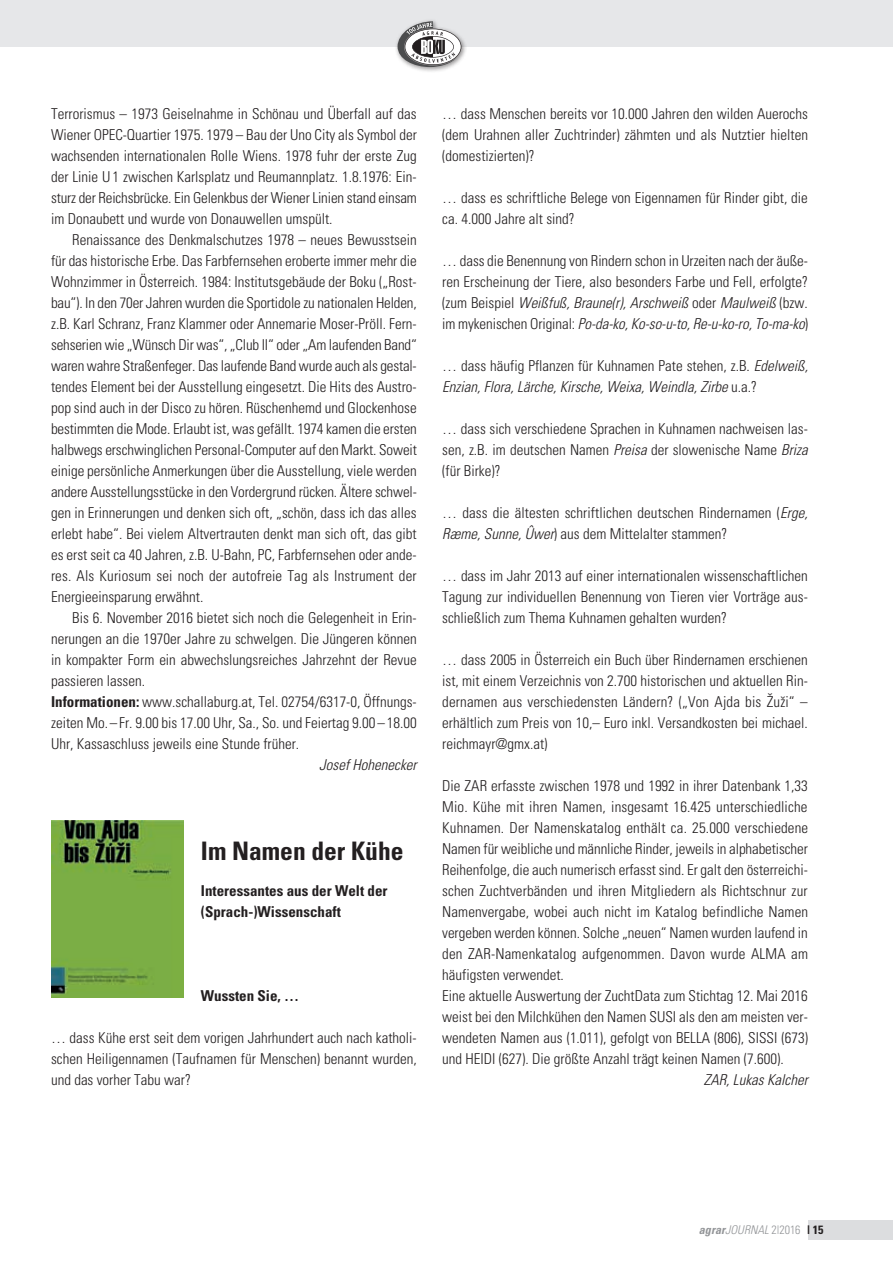
<style>
.page{position:relative;width:893px;height:1263px;background:#fff}
.page>*{position:absolute;margin:0;border:0;box-sizing:border-box;transform-origin:0 0}
.t1{font:700 condensed 25.5px "Univers";color:#231f20}
.t2{font:300 condensed 15px/21px "Univers";color:#231f20;text-align:justify}
.t3{font:italic 300 condensed 15px/21px "Univers";color:#231f20}
.t4{font:700 condensed 15px/21px "Univers";color:#231f20}
.t5{font:italic 300 condensed 12px "Univers";letter-spacing:.005em;color:#939598}
.s1{font-weight:700}
.s2{font-style:italic}
.s3{font-style:normal}
.s4{font-weight:700;font-style:normal;color:#231f20}
</style>
<div class="page">
<div style="left:0;top:0;width:893px;height:47px;background:#e6e7e9"></div>
<div style="left:394px;top:18px;width:73px;height:55px;background:#231f20;opacity:.5"></div>
<svg style="left:398px;top:21px;width:63px;height:46px"></svg>
<div style="left:808px;top:1220px;width:85px;height:19px;background:#dcdddf"></div>
<img style="left:51px;top:821px;width:133px;height:177px">
<p class="t2" style="left:51px;top:103px;width:367px">Terrorismus – 1973 Geiselnahme in Schönau und Überfall auf das Wiener OPEC-Quartier 1975. 1979 – Bau der Uno City als Symbol der wachsenden internationalen Rolle Wiens. 1978 fuhr der erste Zug der Linie U1 zwischen Karlsplatz und Reumannplatz. 1.8.1976: Ein&shy;sturz der Reichsbrücke. Ein Gelenkbus der Wiener Linien stand einsam im Donaubett und wurde von Donauwellen umspült.</p>
<p class="t2" style="left:51px;top:229px;width:367px;text-indent:21px">Renaissance des Denkmalschutzes 1978 – neues Bewusstsein für das historische Erbe. Das Farbfernsehen eroberte immer mehr die Wohnzimmer in Österreich. 1984: Institutsgebäude der Boku („Rost&shy;bau“). In den 70er Jahren wurden die Sportidole zu nationalen Helden, z.B. Karl Schranz, Franz Klammer oder Annemarie Moser-Pröll. Fern&shy;sehserien wie „Wünsch Dir was“, „Club II“ oder „Am laufenden Band“ waren wahre Straßenfeger. Das laufende Band wurde auch als gestal&shy;tendes Element bei der Ausstellung eingesetzt. Die Hits des Austro&shy;pop sind auch in der Disco zu hören. Rüschenhemd und Glockenhose bestimmten die Mode. Erlaubt ist, was gefällt. 1974 kamen die ersten halbwegs erschwinglichen Personal-Computer auf den Markt. Soweit einige persönliche Anmerkungen über die Ausstellung, viele werden andere Ausstellungsstücke in den Vordergrund rücken. Ältere schwel&shy;gen in Erinnerungen und denken sich oft, „schön, dass ich das alles erlebt habe“. Bei vielem Altvertrauten denkt man sich oft, das gibt es erst seit ca 40 Jahren, z.B. U-Bahn, PC, Farbfernsehen oder ande&shy;res. Als Kuriosum sei noch der autofreie Tag als Instrument der Energieeinsparung erwähnt.</p>
<p class="t2" style="left:51px;top:607px;width:367px;text-align:left;text-indent:21px">Bis 6. November 2016 bietet sich noch die Gelegenheit in Erin&shy;nerungen an die 1970er Jahre zu schwelgen. Die Jüngeren können in kompakter Form ein abwechslungsreiches Jahrzehnt der Revue passieren lassen.<br><span class="s1">Informationen:</span> www.schallaburg.at, Tel. 02754/6317-0, Öffnungs&shy;zeiten Mo.– Fr. 9.00 bis 17.00 Uhr, Sa., So. und Feiertag 9.00 – 18.00<br>Uhr, Kassaschluss jeweils eine Stunde früher.</p>
<p class="t3" style="left:319px;top:754px;width:99px">Josef Hohenecker</p>
<h1 class="t1" style="left:201px;top:835px;width:204px">Im Namen der Kühe</h1>
<p class="t4" style="left:201px;top:880px;width:188px">Interessantes aus der Welt der (Sprach-)Wissenschaft</p>
<p class="t4" style="left:201px;top:985px;width:100px">Wussten Sie, …</p>
<p class="t2" style="left:51px;top:1027px;width:367px">… dass Kühe erst seit dem vorigen Jahrhundert auch nach katholi&shy;schen Heiligennamen (Taufnamen für Menschen) benannt wurden, und das vorher Tabu war?</p>
<p class="t2" style="left:442px;top:103px;width:367px">… dass Menschen bereits vor 10.000 Jahren den wilden Auerochs (dem Urahnen aller Zuchtrinder) zähmten und als Nutztier hielten (domestizierten)?</p>
<p class="t2" style="left:442px;top:187px;width:367px">… dass es schriftliche Belege von Eigennamen für Rinder gibt, die ca. 4.000 Jahre alt sind?</p>
<p class="t2" style="left:442px;top:250px;width:367px">… dass die Benennung von Rindern schon in Urzeiten nach der äuße&shy;ren Erscheinung der Tiere, also besonders Farbe und Fell, erfolgte? (zum Beispiel <span class="s2">Weißfuß, Braune(r), Arschweiß</span> oder <span class="s2">Maulweiß</span> (bzw. im mykenischen Original: <span class="s2">Po-da-ko, Ko-so-u-to, Re-u-ko-ro, To-ma-ko</span>)</p>
<p class="t3" style="left:442px;top:355px;width:367px"><span class="s3">… dass häufig Pflanzen für Kuhnamen Pate stehen, z.B.</span> Edelweiß,<br>Enzian, Flora, Lärche, Kirsche, Weixa, Weindla, Zirbe <span class="s3">u.a.?</span></p>
<p class="t2" style="left:442px;top:418px;width:367px">… dass sich verschiedene Sprachen in Kuhnamen nachweisen las&shy;sen, z.B. im deutschen Namen <span class="s2">Preisa</span> der slowenische Name <span class="s2">Briza </span>(für Birke)?</p>
<p class="t2" style="left:442px;top:502px;width:367px">… dass die ältesten schriftlichen deutschen Rindernamen (<span class="s2">Erge,<br>Ræme, Sunne, Ûwer</span>) aus dem Mittelalter stammen?</p>
<p class="t2" style="left:442px;top:565px;width:367px">… dass im Jahr 2013 auf einer internationalen wissenschaftlichen Tagung zur individuellen Benennung von Tieren vier Vorträge aus&shy;schließlich zum Thema Kuhnamen gehalten wurden?</p>
<p class="t2" style="left:442px;top:649px;width:367px">… dass 2005 in Österreich ein Buch über Rindernamen erschienen ist, mit einem Verzeichnis von 2.700 historischen und aktuellen Rin&shy;dernamen aus verschiedensten Ländern? („Von Ajda bis Žuži“ – erhältlich zum Preis von 10,– Euro inkl. Versandkosten bei michael. reichmayr@gmx.at)</p>
<p class="t2" style="left:442px;top:775px;width:367px;text-align:left">Die ZAR erfasste zwischen 1978 und 1992 in ihrer Datenbank 1,33<br>Mio. Kühe mit ihren Namen, insgesamt 16.425 unterschiedliche Kuhnamen. Der Namenskatalog enthält ca. 25.000 verschiedene Namen für weibliche und männliche Rinder, jeweils in alphabetischer Reihenfolge, die auch numerisch erfasst sind. Er galt den österreichi&shy;schen Zuchtverbänden und ihren Mitgliedern als Richtschnur zur Namenvergabe, wobei auch nicht im Katalog befindliche Namen vergeben werden können. Solche „neuen“ Namen wurden laufend in den ZAR-Namenkatalog aufgenommen. Davon wurde ALMA am häufigsten verwendet.<br>Eine aktuelle Auswertung der ZuchtData zum Stichtag 12. Mai 2016 weist bei den Milchkühen den Namen SUSI als den am meisten ver&shy;wendeten Namen aus (1.011), gefolgt von BELLA (806), SISSI (673) und HEIDI (627). Die größte Anzahl trägt keinen Namen (7.600).</p>
<p class="t3" style="left:704px;top:1069px;width:106px">ZAR, Lukas Kalcher</p>
<p class="t5" style="left:699px;top:1222px;width:126px"><span class="s1">agrar</span>JOURNAL <span class="s3">2|2016</span> <span class="s4">| 15</span></p>
</div>
